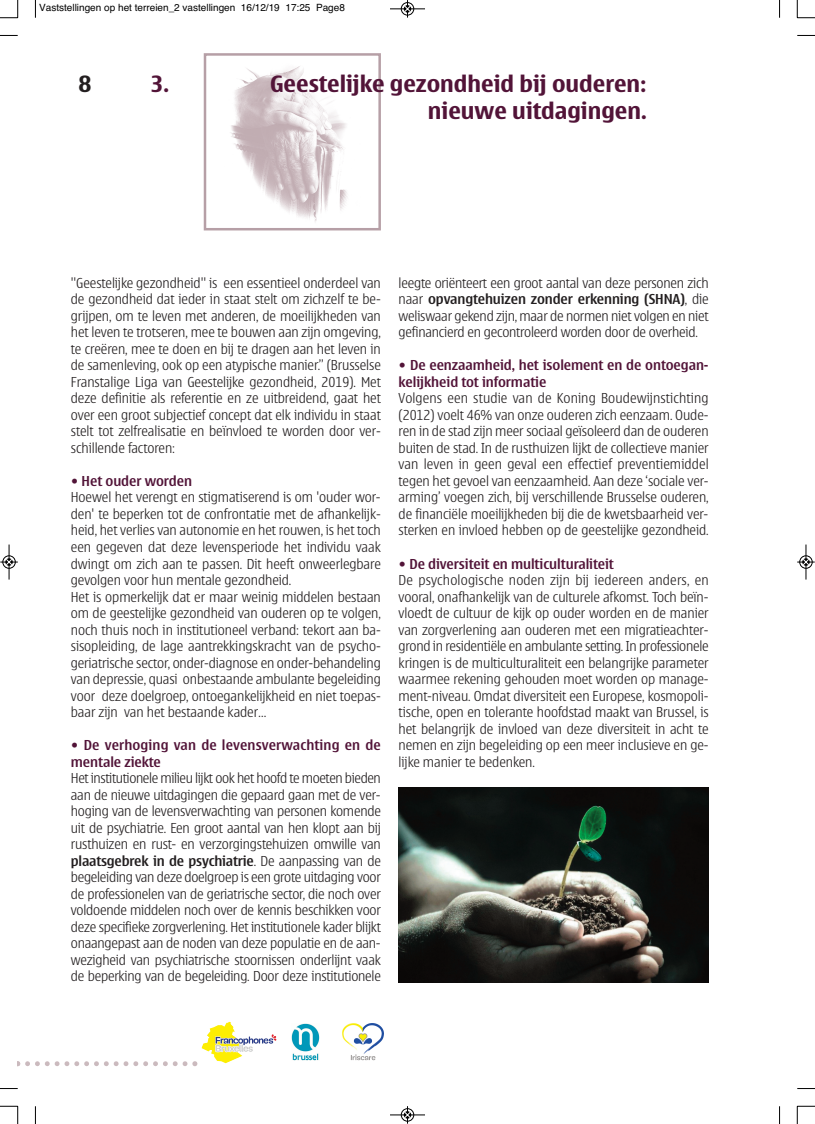
<style>
.page{position:relative;width:815px;height:1124px;background:#fff}
.page>*{position:absolute;margin:0;border:0;box-sizing:border-box;transform-origin:0 0}
.t1{font:700 22.5px/27px "Nokia Sans";color:#521438;text-align:right}
.t2{font:700 22.5px "Nokia Sans";color:#231f20}
.t3{font:300 13.75px/16.5px "Nokia Sans";letter-spacing:-.005em;color:#231f20;text-align:justify}
.t4{font:600 13.75px/16.5px "Nokia Sans";letter-spacing:-.005em;color:#521438}
.t5{font:10px "Helvetica";color:#000}
.s1{font-weight:600}
</style>
<div class="page">
<img style="left:202px;top:1021px;width:28px;height:26px">
<img style="left:343px;top:1023px;width:41px;height:37px">
<img style="left:291px;top:1023px;width:29px;height:37px">
<img style="left:230px;top:66px;width:117px;height:156px">
<div style="left:204px;top:53px;width:177px;height:177px;border:2px solid #b69fa6"></div>
<img style="left:399px;top:787px;width:310px;height:195px">
<svg style="left:18px;top:1061px;width:179px;height:4px"></svg>
<svg style="left:35px;top:0;width:1px;height:18px"></svg>
<svg style="left:0;top:35px;width:18px;height:1px"></svg>
<svg style="left:779px;top:0;width:1px;height:18px"></svg>
<svg style="left:797px;top:35px;width:18px;height:1px"></svg>
<svg style="left:35px;top:1106px;width:1px;height:17px"></svg>
<svg style="left:0;top:1088px;width:18px;height:1px"></svg>
<svg style="left:779px;top:1106px;width:1px;height:17px"></svg>
<svg style="left:797px;top:1088px;width:18px;height:1px"></svg>
<svg style="left:0;top:0;width:19px;height:19px"></svg>
<svg style="left:797px;top:0;width:18px;height:19px"></svg>
<svg style="left:0;top:1105px;width:19px;height:18px"></svg>
<svg style="left:797px;top:1105px;width:18px;height:18px"></svg>
<div style="left:401px;top:2px;width:13px;height:14px;border:1px solid #fff;border-radius:50%"></div>
<hr style="left:390px;top:9px;width:35px;height:1px;background:#000">
<div style="left:401px;top:2px;width:13px;height:13px;border:1px solid #000;border-radius:50%"></div>
<svg style="left:404px;top:0;width:7px;height:18px"></svg>
<hr style="left:390px;top:1114px;width:35px;height:1px;background:#000">
<div style="left:401px;top:1108px;width:13px;height:13px;border:1px solid #000;border-radius:50%"></div>
<svg style="left:404px;top:1106px;width:7px;height:17px"></svg>
<div style="left:2px;top:555px;width:14px;height:13px;border:1px solid #fff;border-radius:50%"></div>
<hr style="left:9px;top:544px;width:1px;height:35px;background:#000">
<div style="left:3px;top:555px;width:12px;height:13px;border:1px solid #000;border-radius:50%"></div>
<svg style="left:0;top:558px;width:18px;height:7px"></svg>
<div style="left:799px;top:555px;width:14px;height:13px;border:1px solid #fff;border-radius:50%"></div>
<hr style="left:806px;top:544px;width:1px;height:35px;background:#000">
<div style="left:800px;top:555px;width:12px;height:13px;border:1px solid #000;border-radius:50%"></div>
<svg style="left:797px;top:558px;width:18px;height:7px"></svg>
<p class="t5" style="left:39px;top:2px;width:307px">Vaststellingen op het terreien_2 vastellingen 16/12/19 17:25 Page8</p>
<h1 class="t2" style="left:79px;top:74px;width:15px">8</h1>
<h1 class="t1" style="left:151px;top:72px;width:20px">3.</h1>
<h1 class="t1" style="left:270px;top:72px;width:378px">Geestelijke gezondheid bij ouderen: nieuwe uitdagingen.</h1>
<p class="t3" style="left:71px;top:275px;width:312px">''Geestelijke gezondheid'' is een essentieel onderdeel van de gezondheid dat ieder in staat stelt om zichzelf te be&shy;grijpen, om te leven met anderen, de moeilijkheden van het leven te trotseren, mee te bouwen aan zijn omgeving, te creëren, mee te doen en bij te dragen aan het leven in de samenleving, ook op een atypische manier.” (Brusselse Franstalige Liga van Geestelijke gezondheid, 2019). Met deze definitie als referentie en ze uitbreidend, gaat het over een groot subjectief concept dat elk individu in staat stelt tot zelfrealisatie en beïnvloed te worden door ver&shy;schillende factoren:</p>
<p class="t4" style="left:71px;top:473px;width:123px">• Het ouder worden</p>
<p class="t3" style="left:71px;top:490px;width:312px;text-align:left">Hoewel het verengt en stigmatiserend is om 'ouder wor&shy;den' te beperken tot de confrontatie met de afhankelijk&shy;heid, het verlies van autonomie en het rouwen, is het toch een gegeven dat deze levensperiode het individu vaak dwingt om zich aan te passen. Dit heeft onweerlegbare gevolgen voor hun mentale gezondheid.<br>Het is opmerkelijk dat er maar weinig middelen bestaan om de geestelijke gezondheid van ouderen op te volgen, noch thuis noch in institutioneel verband: tekort aan ba&shy;sisopleiding, de lage aantrekkingskracht van de psycho&shy;geriatrische sector, onder-diagnose en onder-behandeling van depressie, quasi onbestaande ambulante begeleiding voor deze doelgroep, ontoegankelijkheid en niet toepas&shy;baar zijn van het bestaande kader…</p>
<p class="t4" style="left:71px;top:737px;width:312px">• De verhoging van de levensverwachting en de mentale ziekte</p>
<p class="t3" style="left:71px;top:770px;width:312px">Het institutionele milieu lijkt ook het hoofd te moeten bieden aan de nieuwe uitdagingen die gepaard gaan met de ver&shy;hoging van de levensverwachting van personen komende uit de psychiatrie. Een groot aantal van hen klopt aan bij rusthuizen en rust- en verzorgingstehuizen omwille van <span class="s1">plaatsgebrek in de psychiatrie</span>. De aanpassing van de begeleiding van deze doelgroep is een grote uitdaging voor de professionelen van de geriatrische sector, die noch over voldoende middelen noch over de kennis beschikken voor deze specifieke zorgverlening. Het institutionele kader blijkt onaangepast aan de noden van deze populatie en de aan&shy;wezigheid van psychiatrische stoornissen onderlijnt vaak de beperking van de begeleiding. Door deze institutionele</p>
<p class="t3" style="left:399px;top:275px;width:312px">leegte oriënteert een groot aantal van deze personen zich naar <span class="s1">opvangtehuizen zonder erkenning (SHNA)</span>, die weliswaar gekend zijn, maar de normen niet volgen en niet gefinancierd en gecontroleerd worden door de overheid.</p>
<p class="t4" style="left:399px;top:358px;width:311px">• De eenzaamheid, het isolement en de ontoegan&shy;kelijkheid tot informatie</p>
<p class="t3" style="left:399px;top:391px;width:312px">Volgens een studie van de Koning Boudewijnstichting (2012) voelt 46% van onze ouderen zich eenzaam. Oude&shy;ren in de stad zijn meer sociaal geïsoleerd dan de ouderen buiten de stad. In de rusthuizen lijkt de collectieve manier van leven in geen geval een effectief preventiemiddel tegen het gevoel van eenzaamheid. Aan deze ‘sociale ver&shy;arming’ voegen zich, bij verschillende Brusselse ouderen, de financiële moeilijkheden bij die de kwetsbaarheid ver&shy;sterken en invloed hebben op de geestelijke gezondheid.</p>
<p class="t4" style="left:399px;top:556px;width:217px">• De diversiteit en multiculturaliteit</p>
<p class="t3" style="left:399px;top:572px;width:312px">De psychologische noden zijn bij iedereen anders, en vooral, onafhankelijk van de culturele afkomst. Toch beïn&shy;vloedt de cultuur de kijk op ouder worden en de manier van zorgverlening aan ouderen met een migratieachter&shy;grond in residentiële en ambulante setting. In professionele kringen is de multiculturaliteit een belangrijke parameter waarmee rekening gehouden moet worden op manage&shy;ment-niveau. Omdat diversiteit een Europese, kosmopoli&shy;tische, open en tolerante hoofdstad maakt van Brussel, is het belangrijk de invloed van deze diversiteit in acht te nemen en zijn begeleiding op een meer inclusieve en ge&shy;lijke manier te bedenken.</p>
</div>
